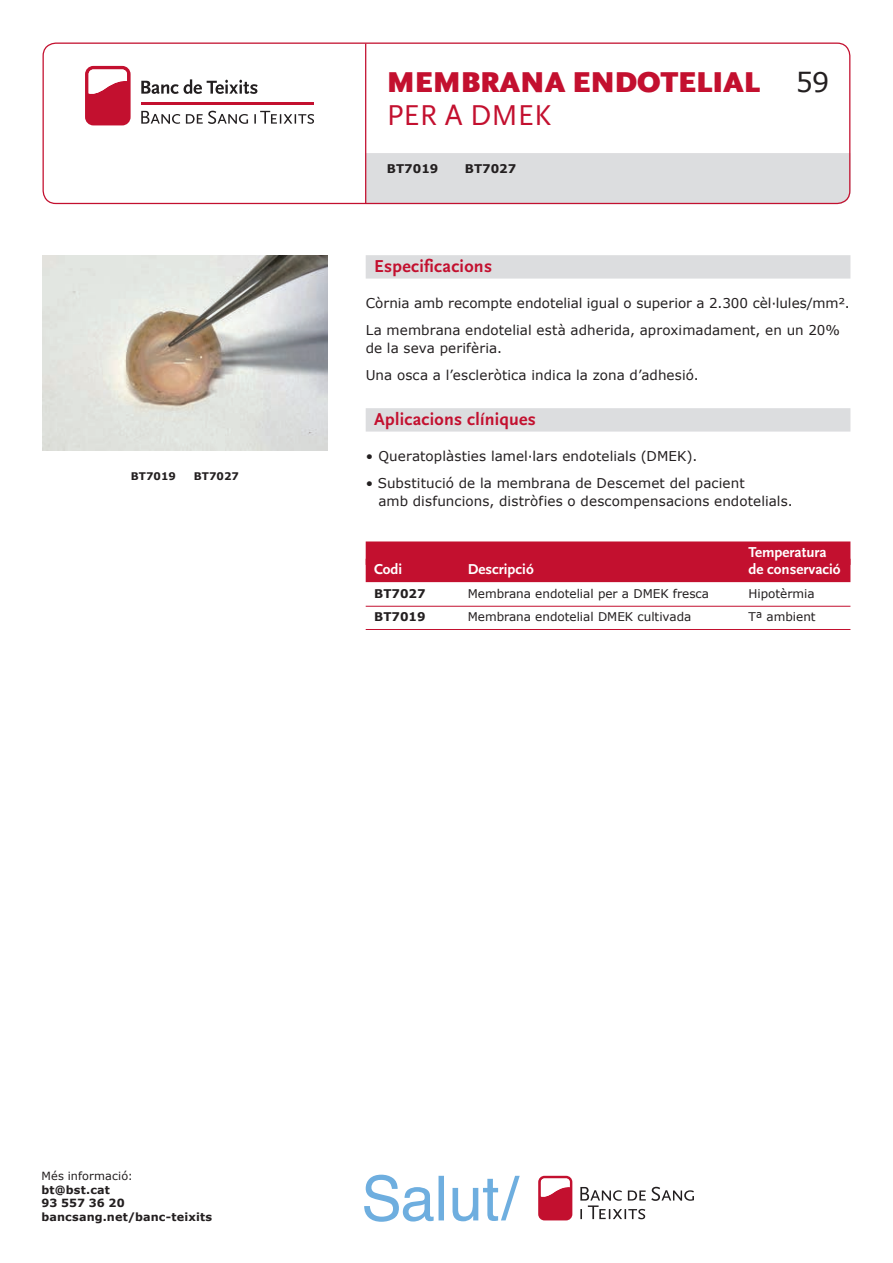
<style>
.page{position:relative;width:893px;height:1263px;background:#fff}
.page>*{position:absolute;margin:0;border:0;box-sizing:border-box;transform-origin:0 0}
.t1{font:900 30px/33px "Scala Sans";letter-spacing:-.005em;color:#c3102f}
.t2{font:700 18px "Scala Sans";letter-spacing:.015em;color:#c3102f}
.t3{font:700 15px "Scala Sans";color:#fff}
.t4{font:13.5px/27px "Verdana";letter-spacing:.005em;color:#231f20}
.t5{font:12px "Verdana";color:#231f20}
.t6{font:700 12px "Verdana";color:#231f20}
.t7{font:700 11.25px/13.5px "Verdana";letter-spacing:.01em;color:#231f20}
.t8{font:11.25px "Verdana";letter-spacing:.01em;color:#231f20}
.t9{font:700 10.5px "Verdana";color:#231f20}
.s1{font-family:"Verdana";font-weight:400;font-size:27px;color:#231f20}
.s2{font-weight:400}
</style>
<div class="page">
<div style="left:366px;top:153px;width:484px;height:51px;background:#dcdddf"></div>
<div style="left:43px;top:43px;width:807px;height:161px;border:1px solid #c3102f;border-radius:13px"></div>
<hr style="left:365px;top:44px;width:1px;height:159px;background:#c3102f">
<svg style="left:85px;top:66px;width:46px;height:59px"></svg>
<svg style="left:141px;top:79px;width:173px;height:45px"></svg>
<svg style="left:580px;top:1187px;width:114px;height:32px"></svg>
<svg style="left:538px;top:1176px;width:34px;height:44px"></svg>
<svg style="left:364px;top:1175px;width:156px;height:47px"></svg>
<div style="left:366px;top:255px;width:484px;height:24px;background:#dcdddf"></div>
<div style="left:366px;top:408px;width:484px;height:24px;background:#dcdddf"></div>
<div style="left:366px;top:541px;width:484px;height:24px;background:#c3102f"></div>
<div style="left:366px;top:559px;width:484px;height:23px;background:#c3102f"></div>
<hr style="left:366px;top:606px;width:484px;height:1px;background:#c3102f">
<hr style="left:366px;top:629px;width:484px;height:1px;background:#c3102f">
<img style="left:43px;top:255px;width:284px;height:196px">
<p class="t9" style="left:131px;top:468px;width:47px">BT7019</p>
<p class="t9" style="left:194px;top:468px;width:47px">BT7027</p>
<h1 class="t1" style="left:387px;top:67px;width:444px">MEMBRANA ENDOTELIAL <span class="s1">59<br></span><span class="s2">PER A DMEK</span></h1>
<p class="t6" style="left:387px;top:160px;width:53px">BT7019</p>
<p class="t6" style="left:465px;top:160px;width:53px">BT7027</p>
<h2 class="t2" style="left:374px;top:257px;width:119px">Especificacions</h2>
<p class="t4" style="left:366px;top:290px;width:486px">Còrnia amb recompte endotelial igual o superior a 2.300 cèl·lules/mm².<br>La membrana endotelial està adherida, aproximadament, en un 20%</p>
<p class="t4" style="left:366px;top:335px;width:335px">de la seva perifèria.<br>Una osca a l’escleròtica indica la zona d’adhesió.</p>
<h2 class="t2" style="left:374px;top:410px;width:163px">Aplicacions clíniques</h2>
<p class="t4" style="left:366px;top:443px;width:333px">• Queratoplàsties lamel·lars endotelials (DMEK).</p>
<p class="t4" style="left:378px;top:474px;width:416px;line-height:18px;text-indent:-13px">• Substitució de la membrana de Descemet del pacient<br>amb disfuncions, distròfies o descompensacions endotelials.</p>
<p class="t3" style="left:748px;top:544px;width:80px">Temperatura</p>
<p class="t3" style="left:374px;top:561px;width:30px">Codi</p>
<p class="t3" style="left:468px;top:561px;width:67px">Descripció</p>
<p class="t3" style="left:748px;top:561px;width:94px">de conservació</p>
<p class="t6" style="left:374px;top:585px;width:53px">BT7027</p>
<p class="t5" style="left:468px;top:585px;width:243px">Membrana endotelial per a DMEK fresca</p>
<p class="t5" style="left:748px;top:585px;width:68px">Hipotèrmia</p>
<p class="t6" style="left:374px;top:608px;width:53px">BT7019</p>
<p class="t5" style="left:468px;top:608px;width:225px">Membrana endotelial DMEK cultivada</p>
<p class="t5" style="left:748px;top:608px;width:69px">Tª ambient</p>
<p class="t8" style="left:42px;top:1168px;width:93px">Més informació:</p>
<p class="t7" style="left:42px;top:1182px;width:172px">bt@bst.cat<br>93 557 36 20 bancsang.net/banc-teixits</p>
</div>
